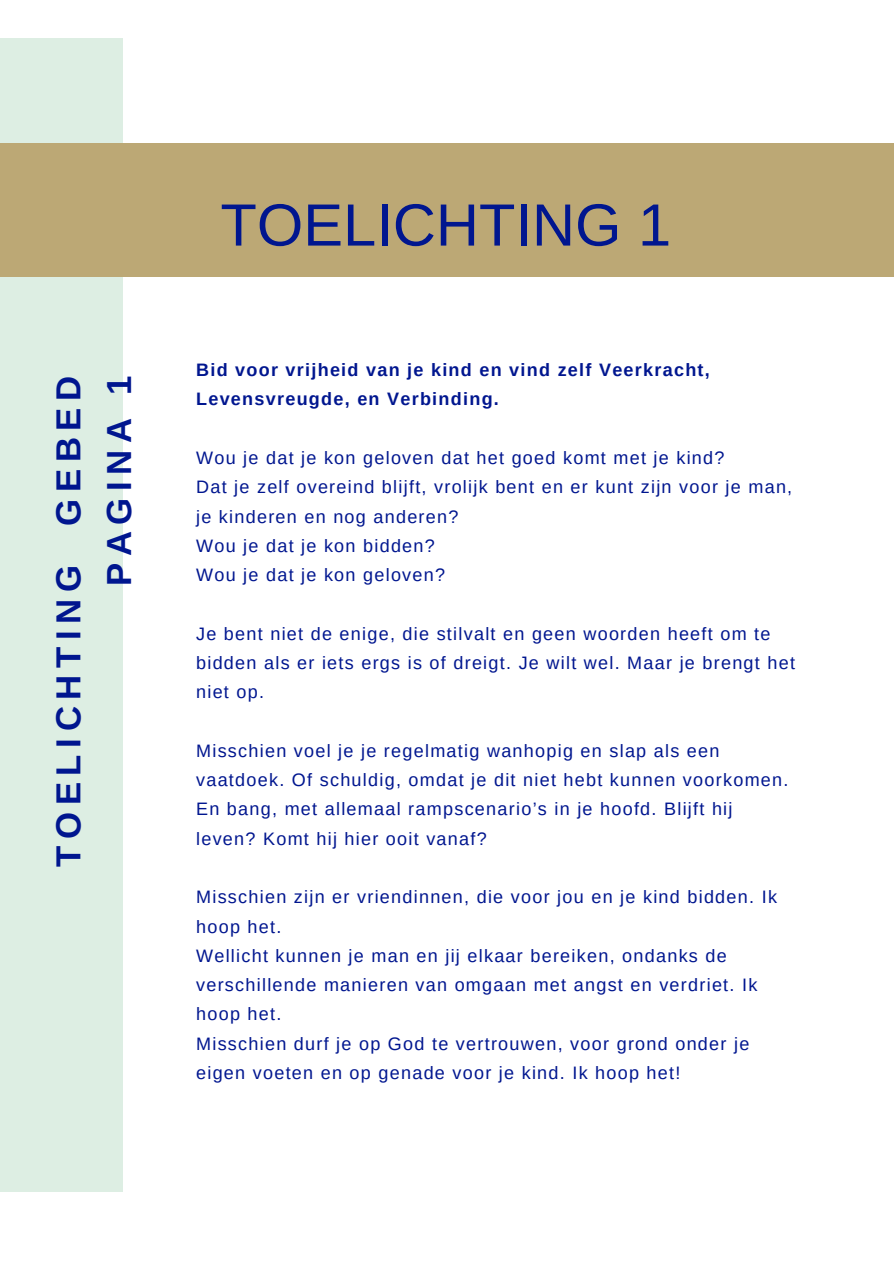
<style>
.page{position:relative;width:894px;height:1264px;background:#fff}
.page>*{position:absolute;margin:0;border:0;box-sizing:border-box;transform-origin:0 0}
.t1{font:59.55px "Arimo";color:#00168f}
.t2{font:700 34.8px/50.7px "Arimo";letter-spacing:.19em;color:#00168f;text-align:right}
.t3{font:18px/29.2px "Arimo";letter-spacing:.07em;color:#00168f}
.t4{font:700 18px/29.2px "Arimo";letter-spacing:.07em;color:#00168f}
</style>
<div class="page">
<div style="left:0;top:38px;width:123px;height:1153px;background:#ddeee3"></div>
<div style="left:0;top:144px;width:893px;height:133px;background:#bca875"></div>
<p class="t2" style="left:43px;top:866px;width:492px;rotate:-90deg">TOELICHTING GEBED<br>PAGINA 1</p>
<p class="t1" style="left:220px;top:192px;width:452px">TOELICHTING 1</p>
<p class="t4" style="left:196px;top:355px;width:515px">Bid voor vrijheid van je kind en vind zelf Veerkracht,<br>Levensvreugde, en Verbinding.</p>
<p class="t3" style="left:196px;top:443px;width:530px">Wou je dat je kon geloven dat het goed komt met je kind?</p>
<p class="t3" style="left:196px;top:472px;width:597px">Dat je zelf overeind blijft, vrolijk bent en er kunt zijn voor je man, je kinderen en nog anderen?</p>
<p class="t3" style="left:196px;top:531px;width:240px">Wou je dat je kon bidden?</p>
<p class="t3" style="left:196px;top:560px;width:250px">Wou je dat je kon geloven?</p>
<p class="t3" style="left:196px;top:619px;width:600px">Je bent niet de enige, die stilvalt en geen woorden heeft om te bidden als er iets ergs is of dreigt. Je wilt wel. Maar je brengt het niet op.</p>
<p class="t3" style="left:196px;top:736px;width:593px">Misschien voel je je regelmatig wanhopig en slap als een vaatdoek. Of schuldig, omdat je dit niet hebt kunnen voorkomen.<br>En bang, met allemaal rampscenario’s in je hoofd. Blijft hij leven? Komt hij hier ooit vanaf?</p>
<p class="t3" style="left:196px;top:882px;width:582px">Misschien zijn er vriendinnen, die voor jou en je kind bidden. Ik hoop het.</p>
<p class="t3" style="left:196px;top:941px;width:562px">Wellicht kunnen je man en jij elkaar bereiken, ondanks de verschillende manieren van omgaan met angst en verdriet. Ik hoop het.</p>
<p class="t3" style="left:196px;top:1028px;width:554px">Misschien durf je op God te vertrouwen, voor grond onder je eigen voeten en op genade voor je kind. Ik hoop het!</p>
</div>
